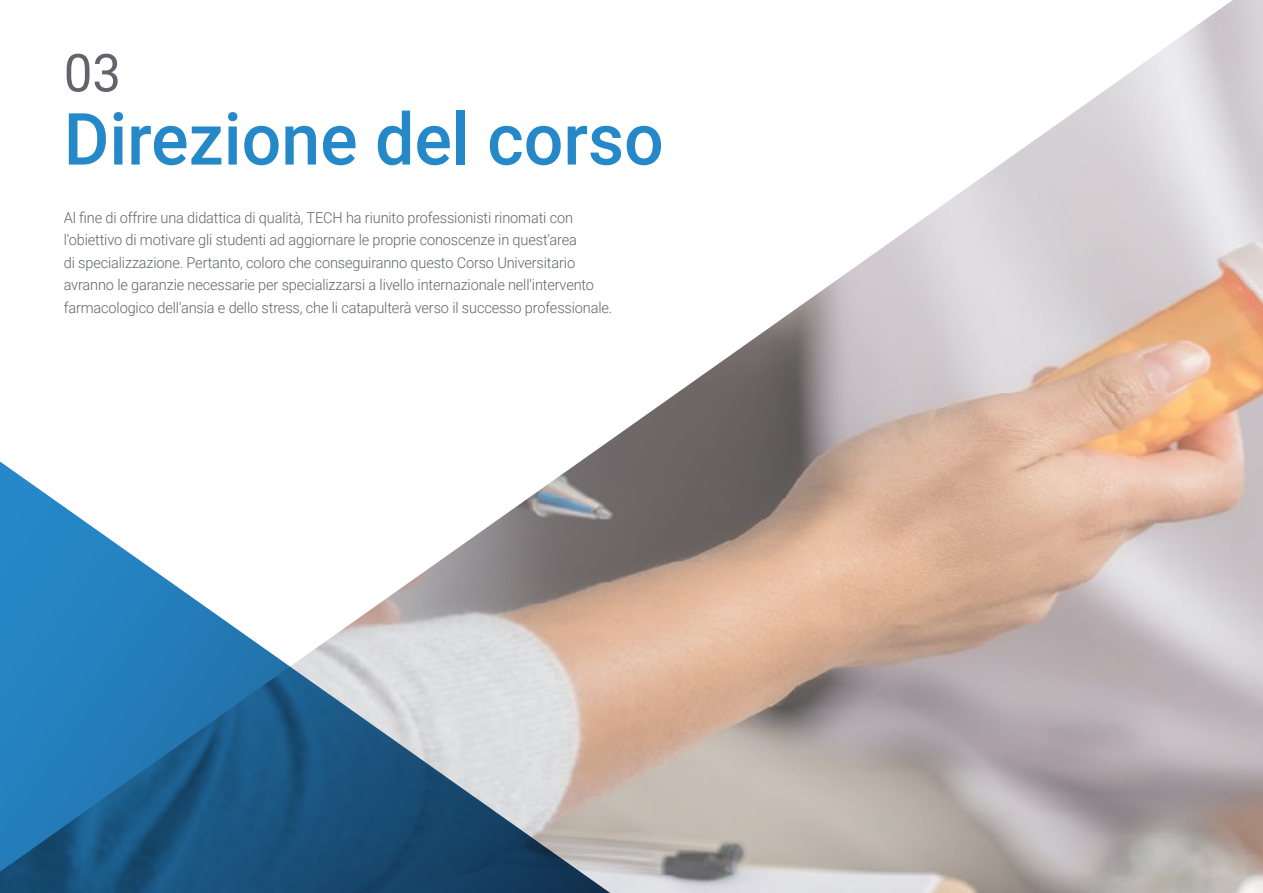
<style>
.page{position:relative;width:1263px;height:893px;background:#fff}
.page>*{position:absolute;margin:0;border:0;box-sizing:border-box;transform-origin:0 0}
.t1{font:500 72px "Roboto";color:#2488c9}
.t2{font:52.5px "Roboto";color:#61646a}
.t3{font:300 15px/22.5px "Roboto";letter-spacing:-.01em;color:#61646a}
</style>
<div class="page">
<img style="left:602px;top:0;width:661px;height:893px">
<svg style="left:0;top:446px;width:640px;height:447px"></svg>
<h2 class="t2" style="left:64px;top:36px;width:59px">03</h2>
<h1 class="t1" style="left:64px;top:89px;width:601px">Direzione del corso</h1>
<p class="t3" style="left:64px;top:205px;width:550px">Al fine di offrire una didattica di qualità, TECH ha riunito professionisti rinomati con l'obiettivo di motivare gli studenti ad aggiornare le proprie conoscenze in quest'area<br>di specializzazione. Pertanto, coloro che conseguiranno questo Corso Universitario avranno le garanzie necessarie per specializzarsi a livello internazionale nell'intervento farmacologico dell'ansia e dello stress, che li catapulterà verso il successo professionale.</p>
</div>
